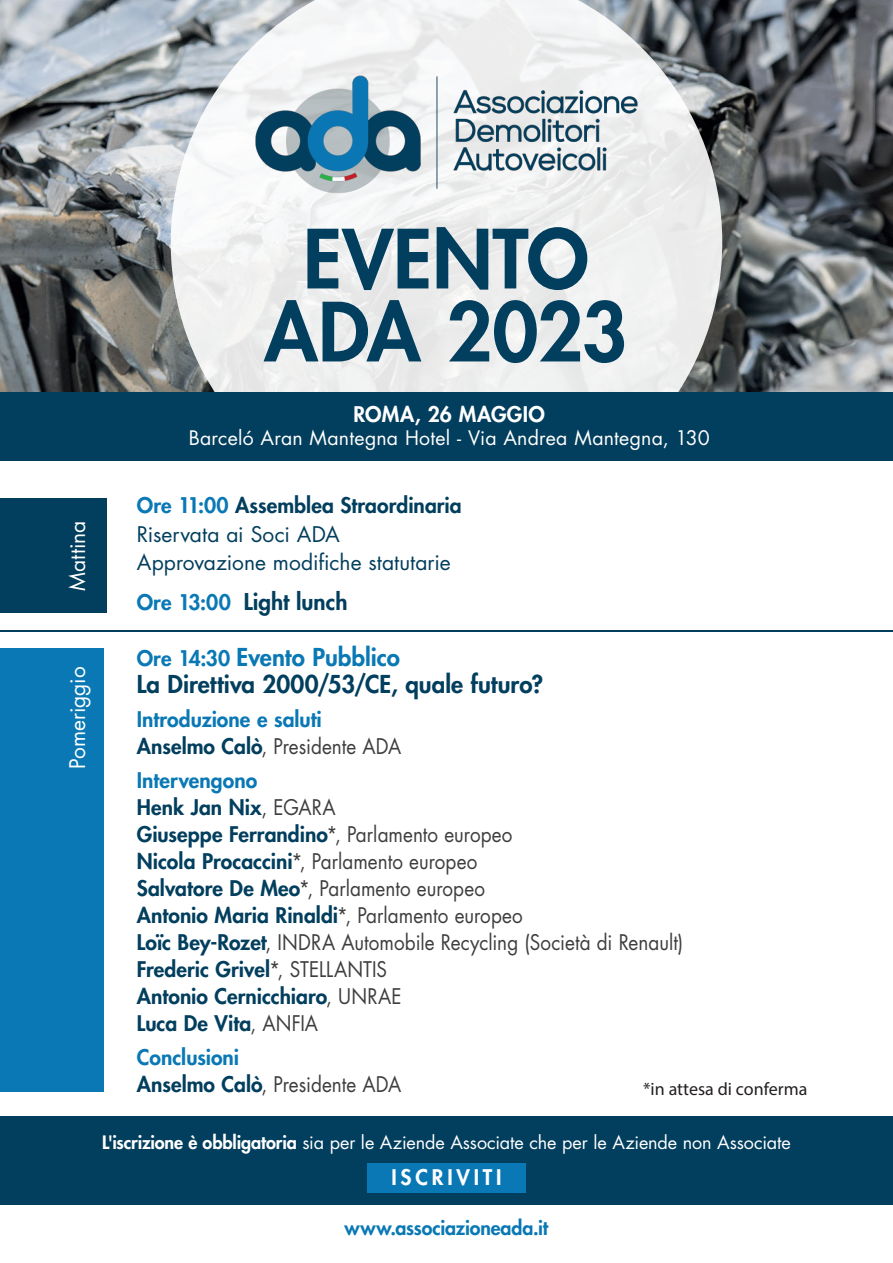
<style>
.page{position:relative;width:893px;height:1263px;background:#fff}
.page>*{position:absolute;margin:0;border:0;box-sizing:border-box;transform-origin:0 0}
.t1{font:800 79.2px/73.1px "Futura LT";color:#023e5d;text-align:center}
.t2{font:800 24px/27px "Futura LT";color:#023e5d}
.t3{font:800 22.5px "Futura LT";color:#023e5d}
.t4{font:21px/27px "Futura LT";letter-spacing:.005em;color:#3e3e3f;scale:.9 1}
.t5{font:21px/28.5px "Futura LT";color:#023e5d}
.t6{font:800 21px/27px "Futura LT";color:#0978b4}
.t7{font:21px "Futura LT";color:#fff}
.t8{font:800 21px "Futura LT";letter-spacing:.015em;color:#fff}
.t9{font:800 21px "Futura LT";letter-spacing:.18em;color:#fff}
.t10{font:19.5px "Futura LT";letter-spacing:.01em;color:#fff}
.t11{font:800 19.5px "Futura LT";letter-spacing:-.01em;color:#0978b4}
.t12{font:18px "Futura LT";letter-spacing:-.005em;color:#fff}
.t13{font:18px "Myriad Pro";color:#231f20}
.s1{font-weight:800;color:#0978b4}
.s2{font-weight:800}
.s3{font-size:21px;color:#0978b4}
.s4{color:#0978b4}
.s5{color:#023e5d}
.s6{font-weight:400;color:#3e3e3f}
.s7{font-weight:800;color:#023e5d}
</style>
<div class="page">
<div style="left:0;top:1116px;width:893px;height:89px;background:#023e5d"></div>
<div style="left:367px;top:1163px;width:159px;height:29px;background:#0978b4"></div>
<img style="left:0;top:0;width:893px;height:392px">
<svg style="left:171px;top:0;width:551px;height:392px;fill:#edeeee"></svg>
<div style="left:0;top:392px;width:893px;height:69px;background:#023e5d"></div>
<hr style="left:0;top:630px;width:893px;height:2px;background:#023e5d">
<div style="left:0;top:498px;width:107px;height:114px;background:#023e5d"></div>
<img style="left:255px;top:59px;width:383px;height:151px">
<div style="left:0;top:648px;width:104px;height:443px;background:#0978b4"></div>
<h1 class="t1" style="left:264px;top:221px;width:365px">EVENTO<br>ADA 2023</h1>
<p class="t8" style="left:354px;top:401px;width:193px">ROMA, 26 MAGGIO</p>
<p class="t10" style="left:189px;top:425px;width:523px">Barceló Aran Mantegna Hotel - Via Andrea Mantegna, 130</p>
<p class="t7" style="left:64px;top:591px;width:72px;rotate:-90deg">Mattina</p>
<p class="t7" style="left:64px;top:769px;width:104px;rotate:-90deg">Pomeriggio</p>
<p class="t5" style="left:137px;top:491px;width:326px"><span class="s1">Ore 11:00</span> <span class="s2">Assemblea Straordinaria<br></span>Riservata ai Soci ADA<br>Approvazione modifiche statutarie</p>
<p class="t3" style="left:137px;top:587px;width:212px"><span class="s3">Ore 13:00</span> Light lunch</p>
<p class="t2" style="left:137px;top:643px;width:408px"><span class="s3">Ore 14:30</span> <span class="s4">Evento Pubblico<br></span>La Direttiva 2000/53/CE, quale futuro?</p>
<p class="t6" style="left:137px;top:705px;width:266px">Introduzione e saluti<br><span class="s5">Anselmo Calò</span><span class="s6">, Presidente ADA</span></p>
<p class="t4" style="left:137px;top:767px;width:609px"><span class="s1">Intervengono<br></span><span class="s7">Henk Jan Nix</span>, EGARA<br><span class="s7">Giuseppe Ferrandino</span>*, Parlamento europeo<br><span class="s7">Nicola Procaccini</span>*, Parlamento europeo<br><span class="s7">Salvatore De Meo</span>*, Parlamento europeo<br><span class="s7">Antonio Maria Rinaldi</span>*, Parlamento europeo<br><span class="s7">Loïc Bey-Rozet</span>, INDRA Automobile Recycling (Società di Renault)<br><span class="s7">Frederic Grivel</span>*, STELLANTIS<br><span class="s7">Antonio Cernicchiaro</span>, UNRAE<br><span class="s7">Luca De Vita</span>, ANFIA</p>
<p class="t4" style="left:137px;top:1044px;width:295px"><span class="s1">Conclusioni<br></span><span class="s7">Anselmo Calò</span>, Presidente ADA</p>
<p class="t13" style="left:643px;top:1077px;width:166px">*in attesa di conferma</p>
<p class="t12" style="left:102px;top:1131px;width:690px"><span class="s2">L'iscrizione è obbligatoria</span> sia per le Aziende Associate che per le Aziende non Associate</p>
<p class="t9" style="left:391px;top:1163px;width:112px">ISCRIVITI</p>
<p class="t11" style="left:345px;top:1215px;width:205px">www.associazioneada.it</p>
</div>
